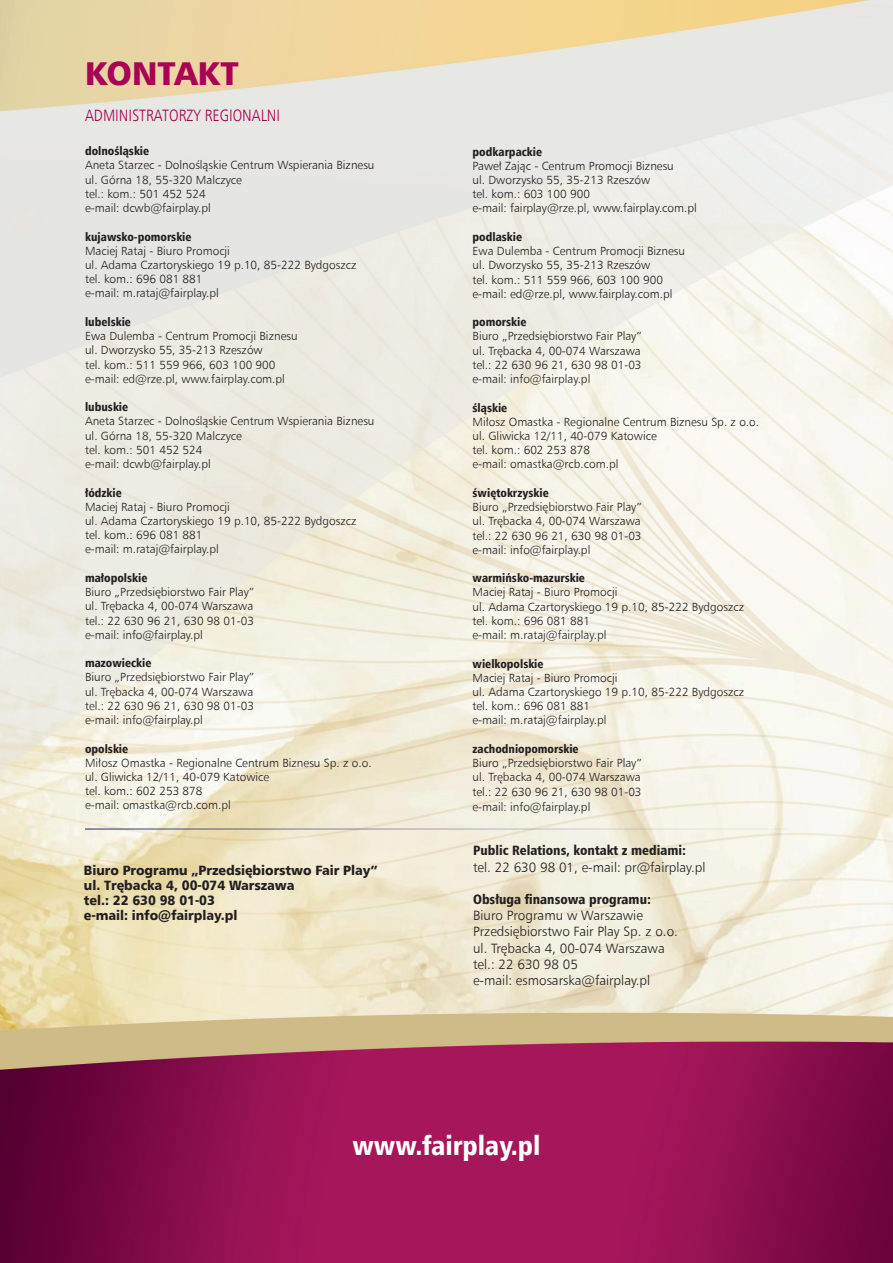
<style>
.page{position:relative;width:893px;height:1263px;background:#fff}
.page>*{position:absolute;margin:0;border:0;box-sizing:border-box;transform-origin:0 0}
.t1{font:33px "Humnst 777 Blk EU";color:#a90156}
.t2{font:27px "Humnst 777 Blk Cn EU";color:#fff}
.t3{font:16.5px "Humnst 777 Lt Cn EU";color:#a90156}
.t4{font:13.5px/16.2px "Humnst 777 Lt EU";color:#231f20}
.t5{font:13.5px/15px "Humnst 777 Blk EU";letter-spacing:-.005em;color:#231f20;scale:.95 1}
.t6{font:13.5px "Humanist 777 BT Black Condensed B";color:#231f20}
.t7{font:13.5px "Humnst 777 Blk Cn EU";color:#231f20}
.t8{font:11.85px/14.2px "Humnst 777 Lt EU";color:#231f20}
.t9{font:11.85px "Humnst 777 Blk Cn EU";color:#231f20}
</style>
<div class="page">
<img style="left:0;top:0;width:893px;height:1263px">
<hr style="left:85px;top:829px;width:703px;height:1px;background:#1f2457">
<h1 class="t1" style="left:85px;top:52px;width:155px">KONTAKT</h1>
<h3 class="t3" style="left:85px;top:105px;width:197px">ADMINISTRATORZY REGIONALNI</h3>
<p class="t9" style="left:85px;top:144px;width:66px">dolnośląskie</p>
<p class="t8" style="left:85px;top:158px;width:291px">Aneta Starzec - Dolnośląskie Centrum Wspierania Biznesu ul. Górna 18, 55-320 Malczyce<br>tel.: kom.: 501 452 524<br>e-mail: dcwb@fairplay.pl</p>
<p class="t9" style="left:85px;top:229px;width:108px">kujawsko-pomorskie</p>
<p class="t8" style="left:85px;top:243px;width:273px">Maciej Rataj - Biuro Promocji<br>ul. Adama Czartoryskiego 19 p.10, 85-222 Bydgoszcz tel. kom.: 696 081 881<br>e-mail: m.rataj@fairplay.pl</p>
<p class="t9" style="left:85px;top:314px;width:48px">lubelskie</p>
<p class="t8" style="left:85px;top:329px;width:214px">Ewa Dulemba - Centrum Promocji Biznesu ul. Dworzysko 55, 35-213 Rzeszów<br>tel. kom.: 511 559 966, 603 100 900 e-mail: ed@rze.pl, www.fairplay.com.pl</p>
<p class="t9" style="left:85px;top:400px;width:45px">lubuskie</p>
<p class="t8" style="left:85px;top:414px;width:291px">Aneta Starzec - Dolnośląskie Centrum Wspierania Biznesu ul. Górna 18, 55-320 Malczyce<br>tel. kom.: 501 452 524<br>e-mail: dcwb@fairplay.pl</p>
<p class="t9" style="left:85px;top:485px;width:38px">łódzkie</p>
<p class="t8" style="left:85px;top:499px;width:273px">Maciej Rataj - Biuro Promocji<br>ul. Adama Czartoryskiego 19 p.10, 85-222 Bydgoszcz tel. kom.: 696 081 881<br>e-mail: m.rataj@fairplay.pl</p>
<p class="t9" style="left:85px;top:570px;width:64px">małopolskie</p>
<p class="t8" style="left:85px;top:585px;width:171px;text-align:justify">Biuro „Przedsiębiorstwo Fair Play” ul. Trębacka 4, 00-074 Warszawa tel.: 22 630 96 21, 630 98 01-03 e-mail: info@fairplay.pl</p>
<p class="t9" style="left:85px;top:655px;width:68px">mazowieckie</p>
<p class="t8" style="left:85px;top:670px;width:171px;text-align:justify">Biuro „Przedsiębiorstwo Fair Play” ul. Trębacka 4, 00-074 Warszawa tel.: 22 630 96 21, 630 98 01-03 e-mail: info@fairplay.pl</p>
<p class="t9" style="left:85px;top:741px;width:45px">opolskie</p>
<p class="t8" style="left:85px;top:755px;width:288px">Miłosz Omastka - Regionalne Centrum Biznesu Sp. z o.o. ul. Gliwicka 12/11, 40-079 Katowice<br>tel. kom.: 602 253 878<br>e-mail: omastka@rcb.com.pl</p>
<p class="t5" style="left:84px;top:863px;width:311px">Biuro Programu „Przedsiębiorstwo Fair Play” ul. Trębacka 4, 00-074 Warszawa<br>tel.: 22 630 98 01-03<br>e-mail: info@fairplay.pl</p>
<p class="t9" style="left:473px;top:144px;width:71px">podkarpackie</p>
<p class="t8" style="left:473px;top:158px;width:226px">Paweł Zając - Centrum Promocji Biznesu<br>ul. Dworzysko 55, 35-213 Rzeszów<br>tel. kom.: 603 100 900<br>e-mail: fairplay@rze.pl, www.fairplay.com.pl</p>
<p class="t9" style="left:473px;top:229px;width:51px">podlaskie</p>
<p class="t8" style="left:473px;top:244px;width:214px">Ewa Dulemba - Centrum Promocji Biznesu ul. Dworzysko 55, 35-213 Rzeszów<br>tel. kom.: 511 559 966, 603 100 900 e-mail: ed@rze.pl, www.fairplay.com.pl</p>
<p class="t9" style="left:473px;top:315px;width:55px">pomorskie</p>
<p class="t8" style="left:473px;top:329px;width:171px;text-align:justify">Biuro „Przedsiębiorstwo Fair Play” ul. Trębacka 4, 00-074 Warszawa tel.: 22 630 96 21, 630 98 01-03 e-mail: info@fairplay.pl</p>
<p class="t9" style="left:473px;top:400px;width:36px">śląskie</p>
<p class="t8" style="left:473px;top:414px;width:288px">Miłosz Omastka - Regionalne Centrum Biznesu Sp. z o.o. ul. Gliwicka 12/11, 40-079 Katowice<br>tel. kom.: 602 253 878<br>e-mail: omastka@rcb.com.pl</p>
<p class="t9" style="left:473px;top:485px;width:78px">świętokrzyskie</p>
<p class="t8" style="left:473px;top:500px;width:171px;text-align:justify">Biuro „Przedsiębiorstwo Fair Play” ul. Trębacka 4, 00-074 Warszawa tel.: 22 630 96 21, 630 98 01-03 e-mail: info@fairplay.pl</p>
<p class="t9" style="left:473px;top:570px;width:114px">warmińsko-mazurskie</p>
<p class="t8" style="left:473px;top:585px;width:273px">Maciej Rataj - Biuro Promocji<br>ul. Adama Czartoryskiego 19 p.10, 85-222 Bydgoszcz tel. kom.: 696 081 881<br>e-mail: m.rataj@fairplay.pl</p>
<p class="t9" style="left:473px;top:656px;width:73px">wielkopolskie</p>
<p class="t8" style="left:473px;top:670px;width:273px">Maciej Rataj - Biuro Promocji<br>ul. Adama Czartoryskiego 19 p.10, 85-222 Bydgoszcz tel. kom.: 696 081 881<br>e-mail: m.rataj@fairplay.pl</p>
<p class="t9" style="left:473px;top:741px;width:108px">zachodniopomorskie</p>
<p class="t8" style="left:473px;top:755px;width:171px;text-align:justify">Biuro „Przedsiębiorstwo Fair Play” ul. Trębacka 4, 00-074 Warszawa tel.: 22 630 96 21, 630 98 01-03 e-mail: info@fairplay.pl</p>
<p class="t6" style="left:473px;top:842px;width:215px">Public Relations, kontakt z mediami:</p>
<p class="t4" style="left:473px;top:859px;width:234px">tel. 22 630 98 01, e-mail: pr@fairplay.pl</p>
<p class="t7" style="left:473px;top:891px;width:179px">Obsługa finansowa programu:</p>
<p class="t4" style="left:473px;top:907px;width:206px">Biuro Programu w Warszawie<br>Przedsiębiorstwo Fair Play Sp. z o.o. ul. Trębacka 4, 00-074 Warszawa tel.: 22 630 98 05<br>e-mail: esmosarska@fairplay.pl</p>
<h2 class="t2" style="left:352px;top:1128px;width:190px">www.fairplay.pl</h2>
</div>
